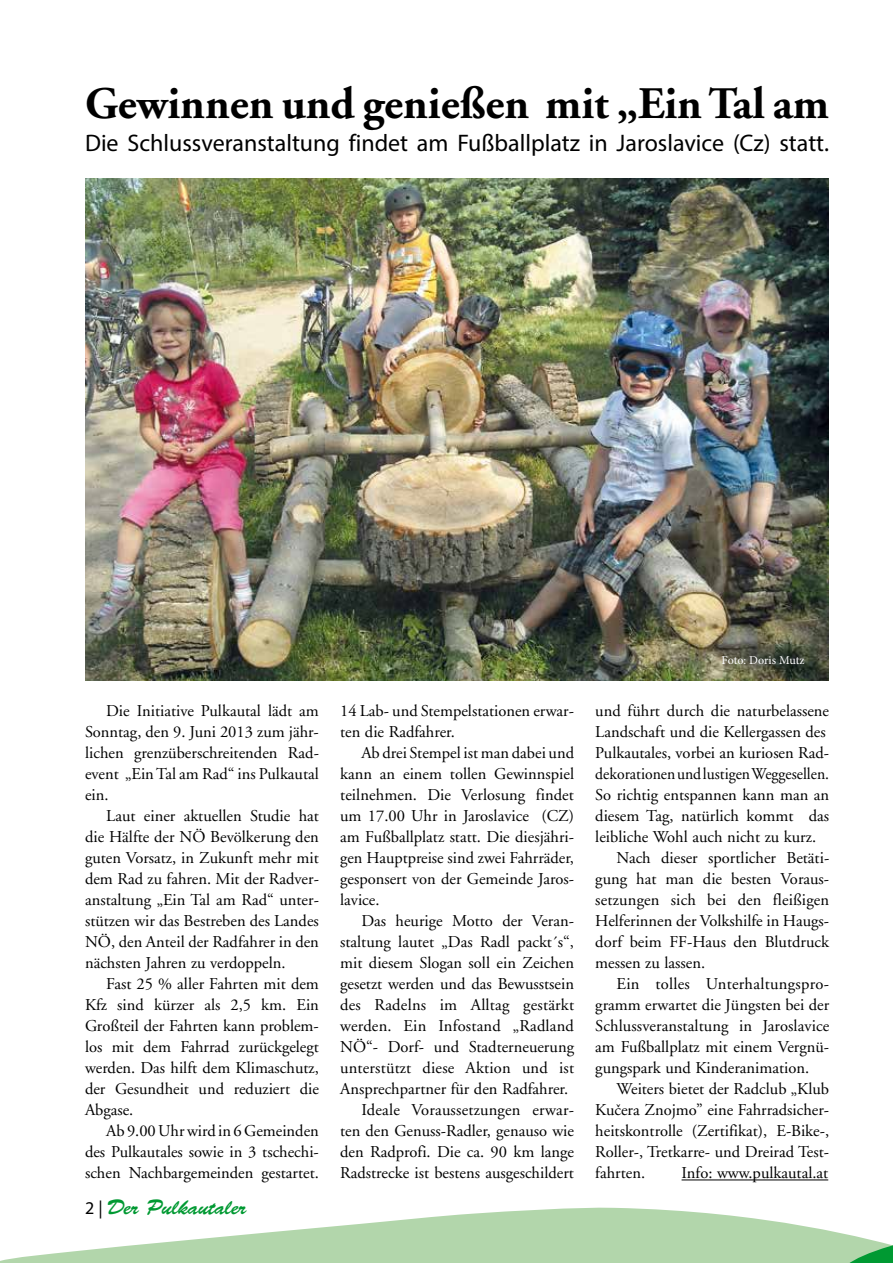
<style>
.page{position:relative;width:893px;height:1263px;background:#fff}
.page>*{position:absolute;margin:0;border:0;box-sizing:border-box;transform-origin:0 0}
.t1{font:700 45px "Adobe Garamond";color:#000}
.t2{font:24px "Myriad Pro";color:#000}
.t3{font:21px "Brush Script Std";color:#009932}
.t4{font:16.5px/21px "Adobe Garamond";color:#000;text-align:justify}
.t5{font:16.5px "Adobe Garamond";color:#000;scale:.95 1}
.t6{font:16.5px "Adobe Garamond";letter-spacing:.02em;color:#000}
.t7{font:12px "Minion Pro";letter-spacing:-.01em;color:#fff}
.s1{font-family:"Myriad Pro";font-size:18px;color:#000}
.s2{font-family:"Adobe Garamond Pro"}
</style>
<div class="page">
<svg style="left:0;top:1207px;width:842px;height:56px;fill:#b2d6ab"></svg>
<svg style="left:842px;top:1233px;width:51px;height:30px"></svg>
<hr style="left:682px;top:1179px;width:146px;height:1px;background:#000">
<img style="left:85px;top:179px;width:743px;height:501px">
<h1 class="t1" style="left:85px;top:79px;width:746px">Gewinnen und genießen mit „Ein Tal am</h1>
<h2 class="t2" style="left:85px;top:128px;width:746px">Die Schlussveranstaltung findet am Fußballplatz in Jaroslavice (Cz) statt.</h2>
<p class="t4" style="left:85px;top:701px;width:235px;text-indent:21px">Die Initiative Pulkautal lädt am Sonntag, den 9. Juni 2013 zum jähr&shy;lichen grenzüberschreitenden Rad&shy;event „Ein Tal am Rad“ ins Pulkautal ein.</p>
<p class="t4" style="left:85px;top:806px;width:235px;text-indent:21px">Laut einer aktuellen Studie hat die Hälfte der NÖ Bevölkerung den guten Vorsatz, in Zukunft mehr mit dem Rad zu fahren. Mit der Radver&shy;anstaltung „Ein Tal am Rad“ unter&shy;stützen wir das Bestreben des Landes NÖ, den Anteil der Radfahrer in den nächsten Jahren zu verdoppeln.</p>
<p class="t4" style="left:85px;top:974px;width:235px;text-indent:21px">Fast 25 % aller Fahrten mit dem Kfz sind kürzer als 2,5 km. Ein Großteil der Fahrten kann problem&shy;los mit dem Fahrrad zurückgelegt werden. Das hilft dem Klimaschutz, der Gesundheit und reduziert die Abgase.</p>
<p class="t4" style="left:85px;top:1121px;width:235px;text-indent:21px">Ab 9.00 Uhr wird in 6 Gemeinden des Pulkautales sowie in 3 tschechi&shy;schen Nachbargemeinden gestartet.</p>
<p class="t3" style="left:85px;top:1195px;width:163px"><span class="s1">2 |</span> Der Pulkautaler</p>
<p class="t4" style="left:340px;top:701px;width:235px">14 Lab- und Stempelstationen erwar&shy;ten die Radfahrer.</p>
<p class="t4" style="left:340px;top:743px;width:235px;text-indent:21px">Ab drei Stempel ist man dabei und kann an einem tollen Gewinnspiel teilnehmen. Die Verlosung findet um 17.00 Uhr in Jaroslavice (CZ) am Fußballplatz statt. Die diesjähri&shy;gen Hauptpreise sind zwei Fahrräder, gesponsert von der Gemeinde Jaros&shy;lavice.</p>
<p class="t4" style="left:361px;top:911px;width:214px">Das heurige Motto der Veran-</p>
<p class="t4" style="left:340px;top:932px;width:235px">staltung lautet „Das Radl packt´s“,</p>
<p class="t4" style="left:340px;top:953px;width:235px">mit diesem Slogan soll ein Zeichen</p>
<p class="t4" style="left:340px;top:974px;width:235px">gesetzt werden und das Bewusstsein</p>
<p class="t4" style="left:340px;top:995px;width:235px">des Radelns im Alltag gestärkt</p>
<p class="t4" style="left:340px;top:1016px;width:235px">werden. Ein Infostand „Radland</p>
<p class="t4" style="left:340px;top:1037px;width:235px">NÖ“- Dorf- und Stadterneuerung</p>
<p class="t4" style="left:340px;top:1058px;width:235px">unterstützt diese Aktion und ist</p>
<p class="t4" style="left:340px;top:1079px;width:229px">Ansprechpartner für den Radfahrer.</p>
<p class="t4" style="left:361px;top:1100px;width:214px">Ideale Voraussetzungen erwar-</p>
<p class="t4" style="left:340px;top:1121px;width:235px">ten den Genuss-Radler, genauso wie</p>
<p class="t4" style="left:340px;top:1142px;width:235px">den Radprofi. Die ca. 90 km lange</p>
<p class="t4" style="left:340px;top:1163px;width:235px">Radstrecke ist bestens ausgeschildert</p>
<p class="t7" style="left:722px;top:652px;width:84px">Foto: Doris Mutz</p>
<p class="t4" style="left:595px;top:701px;width:235px">und führt durch die naturbelassene</p>
<p class="t4" style="left:595px;top:722px;width:232px">Landschaft und die Kellergassen des</p>
<p class="t4" style="left:595px;top:743px;width:235px">Pulkautales, vorbei an kuriosen Rad-</p>
<p class="t5" style="left:595px;top:765px;width:248px">dekorationen und lustigen Weggesellen.</p>
<p class="t4" style="left:595px;top:785px;width:235px">So richtig entspannen kann man an</p>
<p class="t4" style="left:595px;top:806px;width:235px">diesem Tag, natürlich kommt das</p>
<p class="t4" style="left:595px;top:827px;width:222px">leibliche Wohl auch nicht zu kurz.</p>
<p class="t4" style="left:617px;top:848px;width:214px">Nach dieser sportlicher Betäti-</p>
<p class="t4" style="left:595px;top:869px;width:235px">gung hat man die besten Voraus-</p>
<p class="t4" style="left:595px;top:890px;width:235px">setzungen sich bei den fleißigen</p>
<p class="t4" style="left:595px;top:911px;width:235px">Helferinnen der Volkshilfe in Haugs-</p>
<p class="t4" style="left:595px;top:932px;width:235px">dorf beim FF-Haus den Blutdruck</p>
<p class="t4" style="left:595px;top:953px;width:111px">messen zu lassen.</p>
<p class="t6" style="left:617px;top:975px;width:214px">Ein tolles Unterhaltungspro-</p>
<p class="t4" style="left:595px;top:995px;width:235px">gramm erwartet die Jüngsten bei der</p>
<p class="t4" style="left:595px;top:1016px;width:235px">Schlussveranstaltung in Jaroslavice</p>
<p class="t4" style="left:595px;top:1037px;width:235px">am Fußballplatz mit einem Vergnü-</p>
<p class="t4" style="left:595px;top:1058px;width:215px">gungspark und Kinderanimation.</p>
<p class="t4" style="left:617px;top:1079px;width:214px">Weiters bietet der Radclub „Klub</p>
<p class="t4" style="left:595px;top:1100px;width:235px">Ku<span class="s2">č</span>era Znojmo” eine Fahrradsicher-</p>
<p class="t4" style="left:595px;top:1121px;width:235px">heitskontrolle (Zertifikat), E-Bike-,</p>
<p class="t4" style="left:595px;top:1142px;width:235px">Roller-, Tretkarre- und Dreirad Test-</p>
<p class="t4" style="left:595px;top:1163px;width:51px">fahrten.</p>
<p class="t4" style="left:682px;top:1163px;width:148px">Info: www.pulkautal.at</p>
</div>
